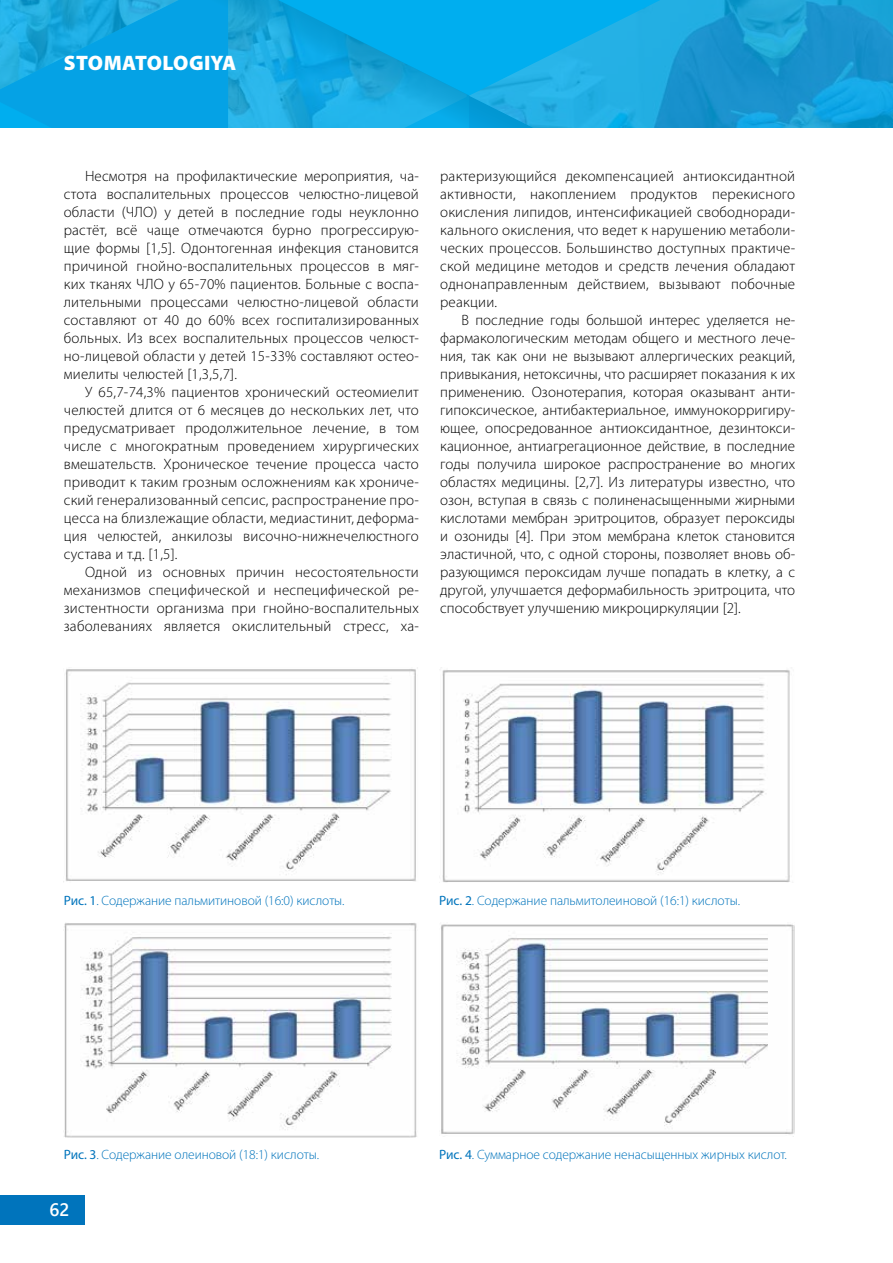
<style>
.page{position:relative;width:893px;height:1263px;background:#fff}
.page>*{position:absolute;margin:0;border:0;box-sizing:border-box;transform-origin:0 0}
.t1{font:900 21px "Myriad Pro";letter-spacing:.01em;color:#fff}
.t2{font:600 18px "Segoe UI";color:#fff}
.t3{font:300 15px/18px "Myriad Pro";letter-spacing:.015em;color:#000;text-align:justify}
.t4{font:300 13.5px "Myriad Pro";letter-spacing:-.005em;color:#0074bc}
.s1{font-weight:400}
</style>
<div class="page">
<svg style="left:0;top:0;width:469px;height:128px;background:#0ea7e3"></svg>
<img style="left:469px;top:0;width:424px;height:128px">
<div style="left:0;top:1195px;width:85px;height:30px;background:#0074bc"></div>
<img style="left:66px;top:668px;width:352px;height:214px">
<img style="left:64px;top:923px;width:353px;height:214px">
<img style="left:442px;top:670px;width:348px;height:212px">
<img style="left:441px;top:924px;width:353px;height:211px">
<h1 class="t1" style="left:64px;top:51px;width:174px">STOMATOLOGIYA</h1>
<p class="t3" style="left:64px;top:168px;width:357px;text-indent:21px">Несмотря на профилактические мероприятия, ча&shy;стота воспалительных процессов челюстно-лицевой области (ЧЛО) у детей в последние годы неуклонно растёт, всё чаще отмечаются бурно прогрессирую&shy;щие формы [1,5]. Одонтогенная инфекция становится причиной гнойно-воспалительных процессов в мяг&shy;ких тканях ЧЛО у 65-70% пациентов. Больные с воспа&shy;лительными процессами челюстно-лицевой области составляют от 40 до 60% всех госпитализированных больных. Из всех воспалительных процессов челюст&shy;но-лицевой области у детей 15-33% составляют остео&shy;миелиты челюстей [1,3,5,7].</p>
<p class="t3" style="left:64px;top:384px;width:357px;text-indent:21px">У 65,7-74,3% пациентов хронический остеомиелит челюстей длится от 6 месяцев до нескольких лет, что предусматривает продолжительное лечение, в том числе с многократным проведением хирургических вмешательств. Хроническое течение процесса часто приводит к таким грозным осложнениям как хрониче&shy;ский генерализованный сепсис, распространение про&shy;цесса на близлежащие области, медиастинит, деформа&shy;ция челюстей, анкилозы височно-нижнечелюстного сустава и т.д. [1,5].</p>
<p class="t3" style="left:64px;top:564px;width:357px;text-indent:21px">Одной из основных причин несостоятельности механизмов специфической и неспецифической ре&shy;зистентности организма при гнойно-воспалительных заболеваниях является окислительный стресс, ха-</p>
<p class="t3" style="left:440px;top:168px;width:357px">рактеризующийся декомпенсацией антиоксидантной активности, накоплением продуктов перекисного окисления липидов, интенсификацией свободноради&shy;кального окисления, что ведет к нарушению метаболи&shy;ческих процессов. Большинство доступных практиче&shy;ской медицине методов и средств лечения обладают однонаправленным действием, вызывают побочные реакции.</p>
<p class="t3" style="left:440px;top:312px;width:357px;text-indent:21px">В последние годы большой интерес уделяется не&shy;фармакологическим методам общего и местного лече&shy;ния, так как они не вызывают аллергических реакций, привыкания, нетоксичны, что расширяет показания к их применению. Озонотерапия, которая оказывант анти&shy;гипоксическое, антибактериальное, иммунокорригиру&shy;ющее, опосредованное антиоксидантное, дезинтокси&shy;кационное, антиагрегационное действие, в последние годы получила широкое распространение во многих областях медицины. [2,7]. Из литературы известно, что озон, вступая в связь с полиненасыщенными жирными кислотами мембран эритроцитов, образует пероксиды и озониды [4]. При этом мембрана клеток становится эластичной, что, с одной стороны, позволяет вновь об&shy;разующимся пероксидам лучше попадать в клетку, а с другой, улучшается деформабильность эритроцита, что способствует улучшению микроциркуляции [2].</p>
<p class="t4" style="left:64px;top:893px;width:282px"><span class="s1">Рис. 1</span>. Содержание пальмитиновой (16:0) кислоты.</p>
<p class="t4" style="left:439px;top:893px;width:302px"><span class="s1">Рис. 2</span>. Содержание пальмитолеиновой (16:1) кислоты.</p>
<p class="t4" style="left:64px;top:1147px;width:257px"><span class="s1">Рис. 3</span>. Содержание олеиновой (18:1) кислоты.</p>
<p class="t2" style="left:49px;top:1195px;width:22px">62</p>
<p class="t4" style="left:439px;top:1147px;width:349px"><span class="s1">Рис. 4</span>. Суммарное содержание ненасыщенных жирных кислот.</p>
</div>
